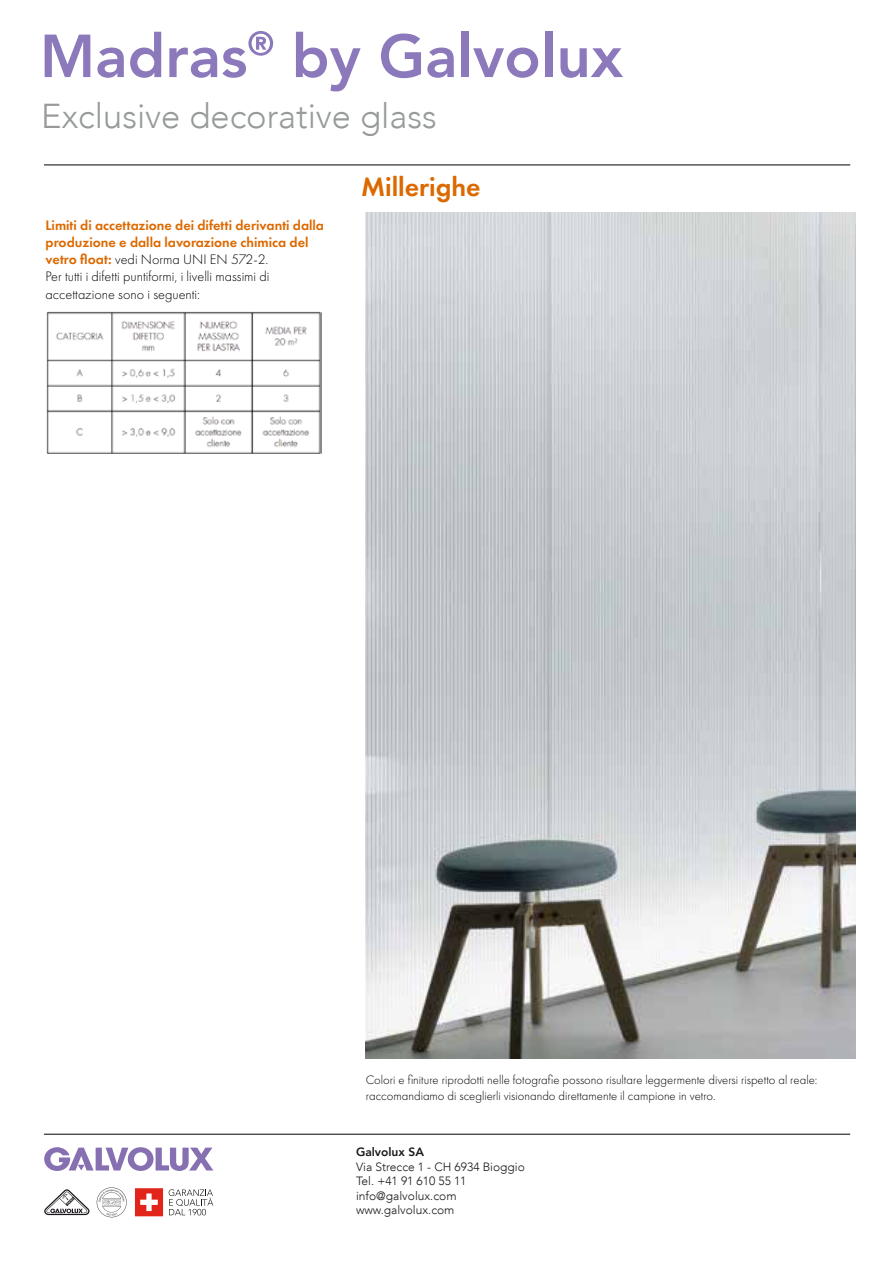
<style>
.page{position:relative;width:893px;height:1263px;background:#fff}
.page>*{position:absolute;margin:0;border:0;box-sizing:border-box;transform-origin:0 0}
.t1{font:300 34.5px "Avenir";color:#969a9a}
.t2{font:600 27.75px "Futura PT";color:#dc6900}
.t3{font:600 14.25px/17.1px "Futura PT";color:#dc6900}
.t4{font:300 12.75px/15.3px "Futura PT";color:#000}
.t5{font:300 12px/14.4px "Avenir LT";color:#1a1a1a}
.t6{font:800 12px "Avenir LT";color:#1a1a1a}
.s1{font-weight:300;color:#000}
</style>
<div class="page">
<hr style="left:44px;top:165px;width:806px;height:1px;background:#000">
<hr style="left:44px;top:1134px;width:806px;height:1px;background:#000">
<svg style="left:45px;top:35px;width:45px;height:42px"></svg>
<svg style="left:97px;top:48px;width:27px;height:30px"></svg>
<svg style="left:130px;top:32px;width:31px;height:46px"></svg>
<svg style="left:169px;top:31px;width:104px;height:47px"></svg>
<svg style="left:296px;top:32px;width:65px;height:59px"></svg>
<svg style="left:381px;top:34px;width:40px;height:44px"></svg>
<svg style="left:427px;top:48px;width:27px;height:30px"></svg>
<div style="left:462px;top:32px;width:7px;height:45px;background:#8c79bb"></div>
<svg style="left:473px;top:48px;width:65px;height:30px"></svg>
<div style="left:545px;top:32px;width:7px;height:45px;background:#8c79bb"></div>
<svg style="left:560px;top:48px;width:63px;height:30px"></svg>
<svg style="left:44px;top:1147px;width:169px;height:24px"></svg>
<svg style="left:97px;top:1187px;width:30px;height:30px"></svg>
<svg style="left:169px;top:1189px;width:44px;height:26px"></svg>
<svg style="left:135px;top:1188px;width:28px;height:28px"></svg>
<svg style="left:44px;top:1189px;width:45px;height:26px"></svg>
<img style="left:365px;top:212px;width:491px;height:846px">
<img style="left:46px;top:311px;width:276px;height:143px">
<h1 class="t1" style="left:41px;top:96px;width:397px">Exclusive decorative glass</h1>
<p class="t3" style="left:46px;top:217px;width:280px">Limiti di accettazione dei difetti derivanti dalla produzione e dalla lavorazione chimica del vetro float: <span class="s1">vedi Norma UNI EN 572-2.<br>Per tutti i difetti puntiformi, i livelli massimi di accettazione sono i seguenti:</span></p>
<h2 class="t2" style="left:361px;top:169px;width:121px">Millerighe</h2>
<p class="t4" style="left:366px;top:1072px;width:453px">Colori e finiture riprodotti nelle fotografie possono risultare leggermente diversi rispetto al reale: raccomandiamo di sceglierli visionando direttamente il campione in vetro.</p>
<p class="t6" style="left:356px;top:1145px;width:70px">Galvolux SA</p>
<p class="t5" style="left:356px;top:1159px;width:170px">Via Strecce 1 - CH 6934 Bioggio<br>Tel. +41 91 610 55 11 info@galvolux.com www.galvolux.com</p>
</div>
